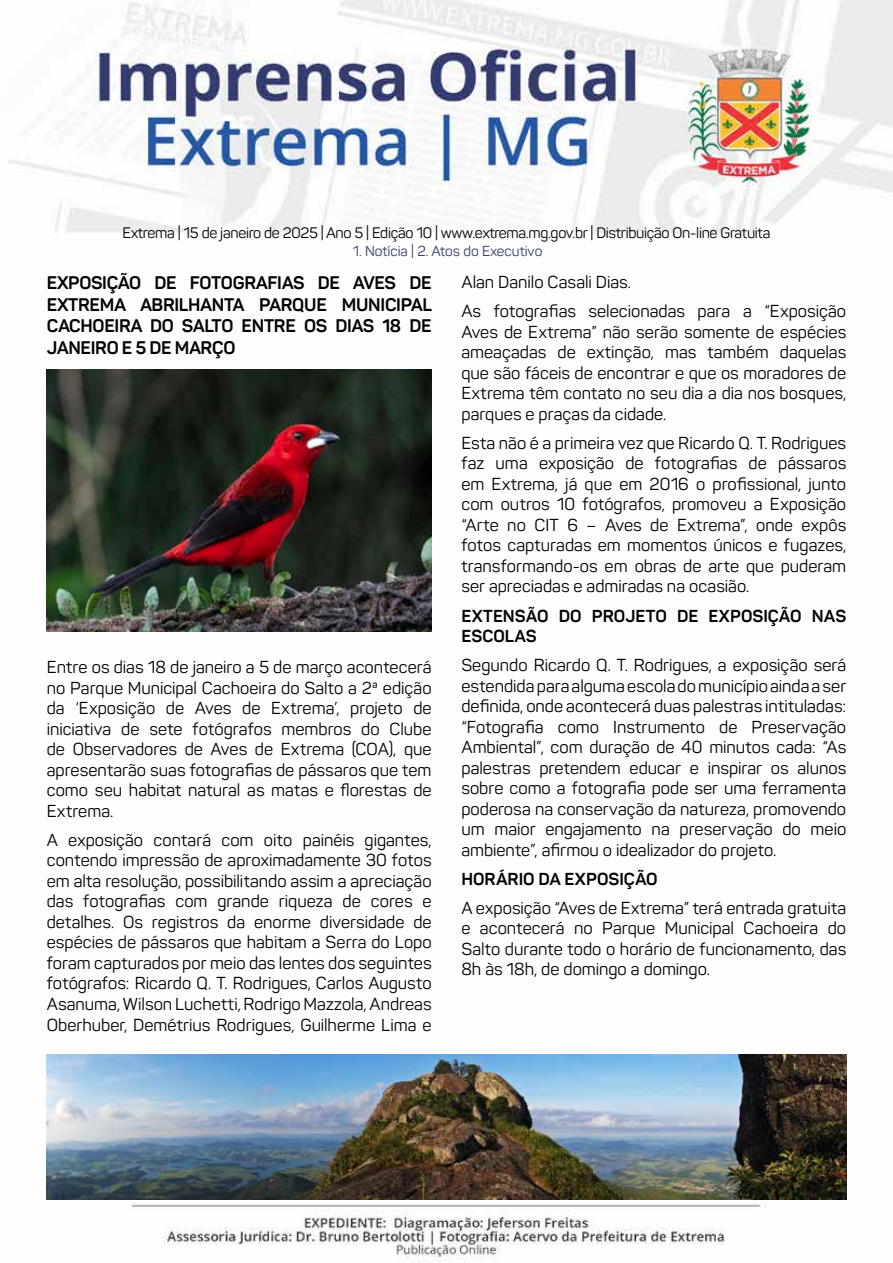
<style>
.page{position:relative;width:893px;height:1263px;background:#fff}
.page>*{position:absolute;margin:0;border:0;box-sizing:border-box;transform-origin:0 0}
.t1{font:700 18px/21.6px "Panton";letter-spacing:-.015em;color:#000;text-align:justify}
.t2{font:17.1px/20.5px "Panton";color:#000;text-align:justify}
.t3{font:700 17.1px/20.5px "Panton";letter-spacing:.005em;color:#000}
.t4{font:15px "Panton";letter-spacing:-.02em;color:#000}
.t5{font:14.25px "Panton";color:#383c6f}
</style>
<div class="page">
<img style="left:8px;top:0;width:885px;height:1262px">
<img style="left:47px;top:370px;width:385px;height:261px">
<img style="left:47px;top:1054px;width:799px;height:145px">
<p class="t4" style="left:123px;top:223px;width:649px">Extrema | 15 de janeiro de 2025 | Ano 5 | Edição 10 | www.extrema.mg.gov.br | Distribuição On-line Gratuita</p>
<p class="t1" style="left:47px;top:272px;width:387px">EXPOSIÇÃO DE FOTOGRAFIAS DE AVES DE EXTREMA ABRILHANTA PARQUE MUNICIPAL CACHOEIRA DO SALTO ENTRE OS DIAS 18 DE JANEIRO E 5 DE MARÇO</p>
<p class="t5" style="left:353px;top:243px;width:191px">1. Notícia | 2. Atos do Executivo</p>
<p class="t2" style="left:461px;top:268px;width:386px;line-height:29px">Alan Danilo Casali Dias.<br>As fotografias selecionadas para a “Exposição</p>
<p class="t2" style="left:461px;top:321px;width:386px">Aves de Extrema” não serão somente de espécies ameaçadas de extinção, mas também daquelas que são fáceis de encontrar e que os moradores de Extrema têm contato no seu dia a dia nos bosques, parques e praças da cidade.</p>
<p class="t2" style="left:461px;top:432px;width:386px">Esta não é a primeira vez que Ricardo Q. T. Rodrigues faz uma exposição de fotografias de pássaros em Extrema, já que em 2016 o profissional, junto com outros 10 fotógrafos, promoveu a Exposição “Arte no CIT 6 – Aves de Extrema”, onde expôs fotos capturadas em momentos únicos e fugazes, transformando-os em obras de arte que puderam ser apreciadas e admiradas na ocasião.</p>
<p class="t3" style="left:461px;top:605px;width:386px">EXTENSÃO DO PROJETO DE EXPOSIÇÃO NAS<br>ESCOLAS</p>
<p class="t2" style="left:461px;top:655px;width:386px">Segundo Ricardo Q. T. Rodrigues, a exposição será estendida para alguma escola do município ainda a ser definida, onde acontecerá duas palestras intituladas: “Fotografia como Instrumento de Preservação Ambiental”, com duração de 40 minutos cada: “As palestras pretendem educar e inspirar os alunos sobre como a fotografia pode ser uma ferramenta poderosa na conservação da natureza, promovendo um maior engajamento na preservação do meio ambiente”, afirmou o idealizador do projeto.</p>
<p class="t3" style="left:461px;top:868px;width:198px">HORÁRIO DA EXPOSIÇÃO</p>
<p class="t2" style="left:461px;top:897px;width:386px">A exposição “Aves de Extrema” terá entrada gratuita e acontecerá no Parque Municipal Cachoeira do Salto durante todo o horário de funcionamento, das 8h às 18h, de domingo a domingo.</p>
<p class="t2" style="left:47px;top:657px;width:386px">Entre os dias 18 de janeiro a 5 de março acontecerá no Parque Municipal Cachoeira do Salto a 2ª edição da ‘Exposição de Aves de Extrema’, projeto de iniciativa de sete fotógrafos membros do Clube de Observadores de Aves de Extrema (COA), que apresentarão suas fotografias de pássaros que tem como seu habitat natural as matas e florestas de Extrema.</p>
<p class="t2" style="left:47px;top:829px;width:386px">A exposição contará com oito painéis gigantes, contendo impressão de aproximadamente 30 fotos em alta resolução, possibilitando assim a apreciação das fotografias com grande riqueza de cores e detalhes. Os registros da enorme diversidade de espécies de pássaros que habitam a Serra do Lopo foram capturados por meio das lentes dos seguintes fotógrafos: Ricardo Q. T. Rodrigues, Carlos Augusto Asanuma, Wilson Luchetti, Rodrigo Mazzola, Andreas Oberhuber, Demétrius Rodrigues, Guilherme Lima e</p>
</div>
